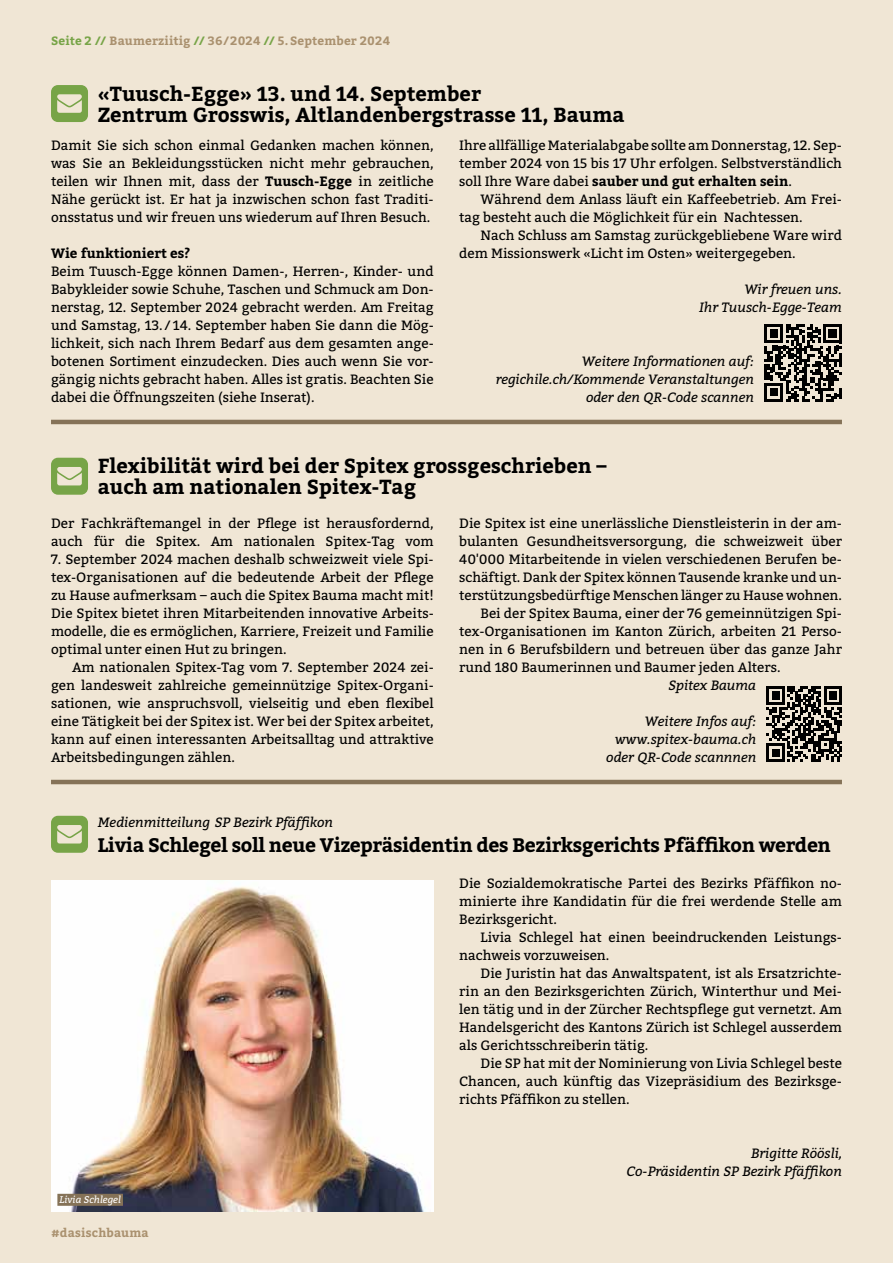
<style>
.page{position:relative;width:893px;height:1263px;background:#f0e6d5}
.page>*{position:absolute;margin:0;border:0;box-sizing:border-box;transform-origin:0 0}
.t1{font:700 20.25px/21px "Bitter";color:#000}
.t2{font:700 19.5px "Bitter";letter-spacing:-.02em;color:#000}
.t3{font:13.5px/18px "Bitter";color:#000;text-align:justify}
.t4{font:italic 13.5px/18px "Bitter";color:#000;text-align:right}
.t5{font:700 13.5px "Bitter";color:#000}
.t6{font:700 12px "Bitter";letter-spacing:.015em;color:#aa916f}
.t7{font:italic 9.75px "Bitter";color:#fff}
.s1{color:#77a447}
.s2{font-weight:700}
</style>
<div class="page">
<svg style="left:51px;top:85px;width:37px;height:37px"></svg>
<svg style="left:51px;top:458px;width:37px;height:37px"></svg>
<svg style="left:767px;top:686px;width:75px;height:76px"></svg>
<hr style="left:51px;top:420px;width:791px;height:4px;background:#857257">
<hr style="left:51px;top:780px;width:791px;height:4px;background:#857257">
<svg style="left:51px;top:816px;width:37px;height:37px"></svg>
<img style="left:51px;top:880px;width:383px;height:332px">
<div style="left:57px;top:1194px;width:66px;height:12px;background:#857257"></div>
<svg style="left:765px;top:324px;width:77px;height:78px"></svg>
<p class="t6" style="left:51px;top:31px;width:341px"><span class="s1">Seite 2 //</span> Baumerziitig <span class="s1">//</span> 36/ 2024 <span class="s1">//</span> 5.September 2024</p>
<h1 class="t1" style="left:98px;top:83px;width:528px">«Tuusch-Egge» 13. und 14. September<br>Zentrum Grosswis, Altlandenbergstrasse 11, Bauma</h1>
<p class="t3" style="left:51px;top:135px;width:384px">Damit Sie sich schon einmal Gedanken machen können, was Sie an Bekleidungsstücken nicht mehr gebrauchen, teilen wir Ihnen mit, dass der <span class="s2">Tuusch-Egge</span> in zeitliche Nähe gerückt ist. Er hat ja inzwischen schon fast Traditi&shy;onsstatus und wir freuen uns wiederum auf Ihren Besuch.</p>
<p class="t5" style="left:51px;top:242px;width:141px">Wie funktioniert es?</p>
<p class="t3" style="left:51px;top:261px;width:384px">Beim Tuusch-Egge können Damen-, Herren-, Kinder- und Babykleider sowie Schuhe, Taschen und Schmuck am Don&shy;nerstag, 12. September 2024 gebracht werden. Am Freitag und Samstag, 13./14. September haben Sie dann die Mög&shy;lichkeit, sich nach Ihrem Bedarf aus dem gesamten ange&shy;botenen Sortiment einzudecken. Dies auch wenn Sie vor&shy;gängig nichts gebracht haben. Alles ist gratis. Beachten Sie dabei die Öffnungszeiten (siehe Inserat).</p>
<p class="t3" style="left:459px;top:135px;width:384px">Ihre allfällige Materialabgabe sollte am Donnerstag, 12. Sep&shy;tember 2024 von 15 bis 17 Uhr erfolgen. Selbstverständlich soll Ihre Ware dabei <span class="s2">sauber und gut erhalten sein</span>.</p>
<p class="t3" style="left:459px;top:189px;width:384px;text-indent:21px">Während dem Anlass läuft ein Kaffeebetrieb. Am Frei&shy;tag besteht auch die Möglichkeit für ein Nachtessen.</p>
<p class="t3" style="left:459px;top:225px;width:384px;text-indent:21px">Nach Schluss am Samstag zurückgebliebene Ware wird dem Missionswerk «Licht im Osten» weitergegeben.</p>
<p class="t4" style="left:699px;top:279px;width:144px">Wir freuen uns.<br>Ihr Tuusch-Egge-Team</p>
<p class="t4" style="left:496px;top:351px;width:260px">Weitere Informationen auf: regichile.ch/Kommende Veranstaltungen oder den QR-Code scannen</p>
<h1 class="t1" style="left:98px;top:455px;width:510px">Flexibilität wird bei der Spitex grossgeschrieben – auch am nationalen Spitex-Tag</h1>
<p class="t3" style="left:51px;top:513px;width:384px">Der Fachkräftemangel in der Pflege ist herausfordernd, auch für die Spitex. Am nationalen Spitex-Tag vom</p>
<p class="t3" style="left:51px;top:549px;width:384px">7. September 2024 machen deshalb schweizweit viele Spi&shy;tex-Organisationen auf die bedeutende Arbeit der Pflege zu Hause aufmerksam – auch die Spitex Bauma macht mit!<br>Die Spitex bietet ihren Mitarbeitenden innovative Arbeits&shy;modelle, die es ermöglichen, Karriere, Freizeit und Familie optimal unter einen Hut zu bringen.</p>
<p class="t3" style="left:51px;top:657px;width:384px;text-indent:21px">Am nationalen Spitex-Tag vom 7. September 2024 zei&shy;gen landesweit zahlreiche gemeinnützige Spitex-Organi&shy;sationen, wie anspruchsvoll, vielseitig und eben flexibel eine Tätigkeit bei der Spitex ist. Wer bei der Spitex arbeitet, kann auf einen interessanten Arbeitsalltag und attraktive Arbeitsbedingungen zählen.</p>
<p class="t3" style="left:459px;top:513px;width:384px">Die Spitex ist eine unerlässliche Dienstleisterin in der am-</p>
<p class="t3" style="left:459px;top:531px;width:384px">bulanten Gesundheitsversorgung, die schweizweit über</p>
<p class="t3" style="left:459px;top:549px;width:384px">40'000 Mitarbeitende in vielen verschiedenen Berufen be-</p>
<p class="t3" style="left:459px;top:567px;width:384px">schäftigt. Dank der Spitex können Tausende kranke und un-</p>
<p class="t3" style="left:459px;top:585px;width:384px">terstützungsbedürftige Menschen länger zu Hause wohnen.</p>
<p class="t3" style="left:480px;top:603px;width:363px">Bei der Spitex Bauma, einer der 76 gemeinnützigen Spi-</p>
<p class="t3" style="left:459px;top:621px;width:384px">tex-Organisationen im Kanton Zürich, arbeiten 21 Perso-</p>
<p class="t3" style="left:459px;top:639px;width:384px">nen in 6 Berufsbildern und betreuen über das ganze Jahr</p>
<p class="t3" style="left:459px;top:657px;width:323px">rund 180 Baumerinnen und Baumer jeden Alters.</p>
<p class="t4" style="left:668px;top:675px;width:89px">Spitex Bauma</p>
<p class="t4" style="left:606px;top:711px;width:151px">Weitere Infos auf: www.spitex-bauma.ch oder QR-Code scannnen</p>
<p class="t4" style="left:98px;top:813px;width:237px">Medienmitteilung SP Bezirk Pfäffikon</p>
<h2 class="t2" style="left:98px;top:830px;width:735px">Livia Schlegel soll neue Vizepräsidentin des Bezirksgerichts Pfäffikon werden</h2>
<p class="t3" style="left:459px;top:873px;width:384px">Die Sozialdemokratische Partei des Bezirks Pfäffikon no&shy;minierte ihre Kandidatin für die frei werdende Stelle am Bezirksgericht.</p>
<p class="t3" style="left:459px;top:927px;width:384px;text-indent:21px">Livia Schlegel hat einen beeindruckenden Leistungs&shy;nachweis vorzuweisen.</p>
<p class="t3" style="left:459px;top:963px;width:384px;text-indent:21px">Die Juristin hat das Anwaltspatent, ist als Ersatzrichte&shy;rin an den Bezirksgerichten Zürich, Winterthur und Mei&shy;len tätig und in der Zürcher Rechtspflege gut vernetzt. Am Handelsgericht des Kantons Zürich ist Schlegel ausserdem als Gerichtsschreiberin tätig.</p>
<p class="t3" style="left:459px;top:1053px;width:384px;text-indent:21px">Die SP hat mit der Nominierung von Livia Schlegel beste Chancen, auch künftig das Vizepräsidium des Bezirksge&shy;richts Pfäffikon zu stellen.</p>
<p class="t7" style="left:60px;top:1192px;width:63px">Livia Schlegel</p>
<p class="t6" style="left:51px;top:1224px;width:99px">#dasischbauma</p>
<p class="t4" style="left:626px;top:1143px;width:217px">Brigitte Röösli,<br>Co-Präsidentin SP Bezirk Pfäffikon</p>
</div>
